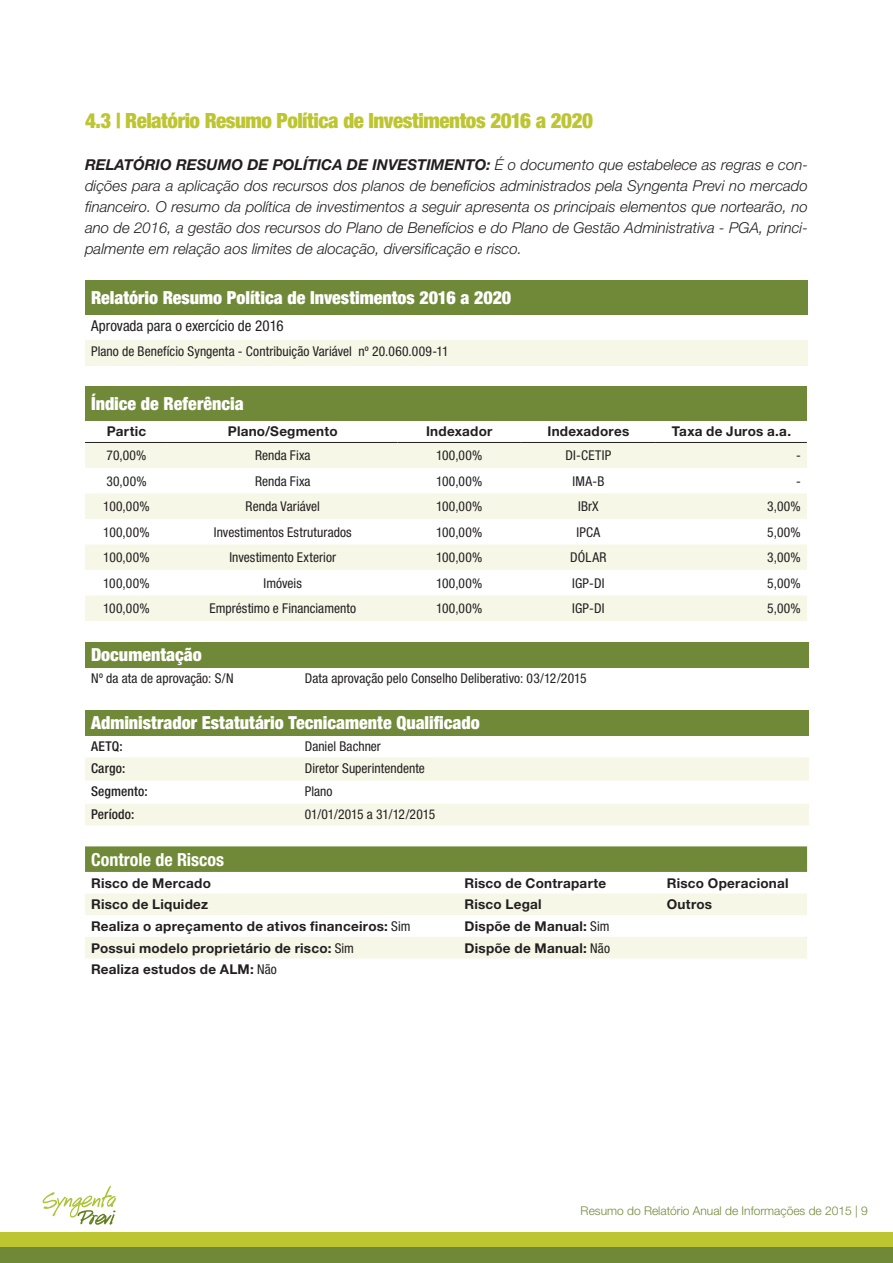
<style>
.page{position:relative;width:893px;height:1263px;background:#fff}
.page>*{position:absolute;margin:0;border:0;box-sizing:border-box;transform-origin:0 0}
.t1{font:900 condensed 21px "Helvetica Neue LT Std";letter-spacing:-.02em;color:#bdc531}
.t2{font:900 condensed 18px "Helvetica Neue LT Std";color:#fff}
.t3{font:700 condensed 18px "Helvetica Neue LT Std";color:#fff}
.t4{font:italic 300 15px/21px "Helvetica Neue LT Std";color:#231f20;text-align:justify}
.t5{font:condensed 15px "Helvetica Neue LT Std";color:#231f20}
.t6{font:condensed 13.5px "Helvetica Neue LT Std";letter-spacing:.005em;color:#231f20}
.t7{font:700 13.5px "Helvetica Neue LT Std";letter-spacing:.02em;color:#231f20}
.t8{font:500 condensed 13.5px "Helvetica Neue LT Std";letter-spacing:.01em;color:#231f20}
.t9{font:300 12px "Helvetica Neue LT Std";color:#708938}
.s1{font-weight:700}
.s2{font-weight:400;font-stretch:condensed}
</style>
<div class="page">
<div style="left:0;top:1247px;width:893px;height:16px;background:#708938"></div>
<div style="left:0;top:1232px;width:893px;height:15px;background:#bdc531"></div>
<svg style="left:43px;top:1185px;width:73px;height:40px"></svg>
<div style="left:85px;top:281px;width:723px;height:34px;background:#708938"></div>
<div style="left:85px;top:340px;width:723px;height:26px;background:#f6f7e7"></div>
<div style="left:85px;top:387px;width:722px;height:34px;background:#708938"></div>
<svg style="left:85px;top:443px;width:722px;height:178px;fill:#f6f7e7"></svg>
<hr style="left:168px;top:442px;width:230px;height:1px;background:#231f20">
<hr style="left:398px;top:442px;width:123px;height:1px;background:#231f20">
<hr style="left:521px;top:442px;width:135px;height:1px;background:#231f20">
<hr style="left:656px;top:442px;width:151px;height:1px;background:#231f20">
<hr style="left:85px;top:442px;width:83px;height:1px;background:#231f20">
<div style="left:85px;top:642px;width:724px;height:26px;background:#708938"></div>
<div style="left:85px;top:710px;width:724px;height:26px;background:#708938"></div>
<svg style="left:85px;top:757px;width:724px;height:68px;fill:#f6f7e7"></svg>
<svg style="left:85px;top:846px;width:722px;height:26px;background:#728b3b"></svg>
<svg style="left:85px;top:893px;width:722px;height:65px;fill:#f6f7e7"></svg>
<h1 class="t1" style="left:85px;top:107px;width:509px">4.3 | Relatório Resumo Política de Investimentos 2016 a 2020</h1>
<p class="t4" style="left:85px;top:154px;width:724px"><span class="s1">RELATÓRIO RESUMO DE POLÍTICA DE INVESTIMENTO:</span> É o documento que estabelece as regras e con&shy;dições para a aplicação dos recursos dos planos de benefícios administrados pela Syngenta Previ no mercado financeiro. O resumo da política de investimentos a seguir apresenta os principais elementos que nortearão, no ano de 2016, a gestão dos recursos do Plano de Benefícios e do Plano de Gestão Administrativa - PGA, princi&shy;palmente em relação aos limites de alocação, diversificação e risco.</p>
<h2 class="t2" style="left:91px;top:287px;width:422px">Relatório Resumo Política de Investimentos 2016 a 2020</h2>
<p class="t5" style="left:91px;top:317px;width:194px">Aprovada para o exercício de 2016</p>
<p class="t6" style="left:91px;top:343px;width:359px">Plano de Benefício Syngenta - Contribuição Variável nº 20.060.009-11</p>
<h2 class="t2" style="left:91px;top:393px;width:154px">Índice de Referência</h2>
<p class="t7" style="left:107px;top:423px;width:41px">Partic</p>
<p class="t7" style="left:228px;top:423px;width:111px">Plano/Segmento</p>
<p class="t7" style="left:426px;top:423px;width:68px">Indexador</p>
<p class="t7" style="left:547px;top:423px;width:83px">Indexadores</p>
<p class="t7" style="left:672px;top:423px;width:121px">Taxa de Juros a.a.</p>
<p class="t6" style="left:106px;top:447px;width:42px">70,00%</p>
<p class="t6" style="left:255px;top:447px;width:57px">Renda Fixa</p>
<p class="t6" style="left:436px;top:447px;width:48px">100,00%</p>
<p class="t6" style="left:565px;top:447px;width:48px">DI-CETIP</p>
<p class="t6" style="left:796px;top:447px;width:6px">-</p>
<p class="t6" style="left:106px;top:473px;width:42px">30,00%</p>
<p class="t6" style="left:255px;top:473px;width:57px">Renda Fixa</p>
<p class="t6" style="left:436px;top:473px;width:48px">100,00%</p>
<p class="t6" style="left:572px;top:473px;width:33px">IMA-B</p>
<p class="t6" style="left:796px;top:473px;width:6px">-</p>
<p class="t6" style="left:103px;top:498px;width:48px">100,00%</p>
<p class="t6" style="left:246px;top:498px;width:76px">Renda Variável</p>
<p class="t6" style="left:436px;top:498px;width:48px">100,00%</p>
<p class="t6" style="left:578px;top:498px;width:22px">IBrX</p>
<p class="t6" style="left:767px;top:498px;width:35px">3,00%</p>
<p class="t6" style="left:103px;top:524px;width:48px">100,00%</p>
<p class="t6" style="left:214px;top:524px;width:139px">Investimentos Estruturados</p>
<p class="t6" style="left:436px;top:524px;width:48px">100,00%</p>
<p class="t6" style="left:576px;top:524px;width:25px">IPCA</p>
<p class="t6" style="left:767px;top:524px;width:35px">5,00%</p>
<p class="t6" style="left:103px;top:549px;width:48px">100,00%</p>
<p class="t6" style="left:229px;top:549px;width:108px">Investimento Exterior</p>
<p class="t6" style="left:436px;top:549px;width:48px">100,00%</p>
<p class="t6" style="left:570px;top:549px;width:38px">DÓLAR</p>
<p class="t6" style="left:767px;top:549px;width:35px">3,00%</p>
<p class="t6" style="left:103px;top:575px;width:48px">100,00%</p>
<p class="t6" style="left:264px;top:575px;width:40px">Imóveis</p>
<p class="t6" style="left:436px;top:575px;width:48px">100,00%</p>
<p class="t6" style="left:572px;top:575px;width:34px">IGP-DI</p>
<p class="t6" style="left:767px;top:575px;width:35px">5,00%</p>
<p class="t6" style="left:103px;top:600px;width:48px">100,00%</p>
<p class="t6" style="left:209px;top:600px;width:148px">Empréstimo e Financiamento</p>
<p class="t6" style="left:436px;top:600px;width:48px">100,00%</p>
<p class="t6" style="left:572px;top:600px;width:34px">IGP-DI</p>
<p class="t6" style="left:767px;top:600px;width:35px">5,00%</p>
<h2 class="t2" style="left:91px;top:644px;width:112px">Documentação</h2>
<p class="t6" style="left:91px;top:671px;width:144px">Nº da ata de aprovação: S/N</p>
<p class="t6" style="left:305px;top:671px;width:283px">Data aprovação pelo Conselho Deliberativo: 03/12/2015</p>
<h2 class="t2" style="left:91px;top:712px;width:390px">Administrador Estatutário Tecnicamente Qualificado</h2>
<p class="t8" style="left:91px;top:738px;width:33px">AETQ:</p>
<p class="t6" style="left:305px;top:739px;width:78px">Daniel Bachner</p>
<p class="t8" style="left:91px;top:760px;width:36px">Cargo:</p>
<p class="t6" style="left:305px;top:760px;width:122px">Diretor Superintendente</p>
<p class="t8" style="left:91px;top:783px;width:58px">Segmento:</p>
<p class="t6" style="left:305px;top:784px;width:29px">Plano</p>
<p class="t8" style="left:91px;top:806px;width:45px">Período:</p>
<p class="t6" style="left:305px;top:807px;width:132px">01/01/2015 a 31/12/2015</p>
<h2 class="t3" style="left:91px;top:848px;width:135px">Controle de Riscos</h2>
<p class="t7" style="left:91px;top:874px;width:121px">Risco de Mercado</p>
<p class="t7" style="left:464px;top:874px;width:143px">Risco de Contraparte</p>
<p class="t7" style="left:667px;top:874px;width:123px">Risco Operacional</p>
<p class="t7" style="left:91px;top:896px;width:119px">Risco de Liquidez</p>
<p class="t7" style="left:464px;top:896px;width:79px">Risco Legal</p>
<p class="t7" style="left:667px;top:896px;width:47px">Outros</p>
<p class="t7" style="left:91px;top:918px;width:321px">Realiza o apreçamento de ativos financeiros: <span class="s2">Sim</span></p>
<p class="t7" style="left:464px;top:918px;width:147px">Dispõe de Manual: <span class="s2">Sim</span></p>
<p class="t7" style="left:91px;top:939px;width:264px">Possui modelo proprietário de risco: <span class="s2">Sim</span></p>
<p class="t7" style="left:464px;top:939px;width:147px">Dispõe de Manual: <span class="s2">Não</span></p>
<p class="t7" style="left:91px;top:961px;width:187px">Realiza estudos de ALM: <span class="s2">Não</span></p>
<p class="t9" style="left:581px;top:1204px;width:289px">Resumo do Relatório Anual de Informações de 2015 | 9</p>
</div>
